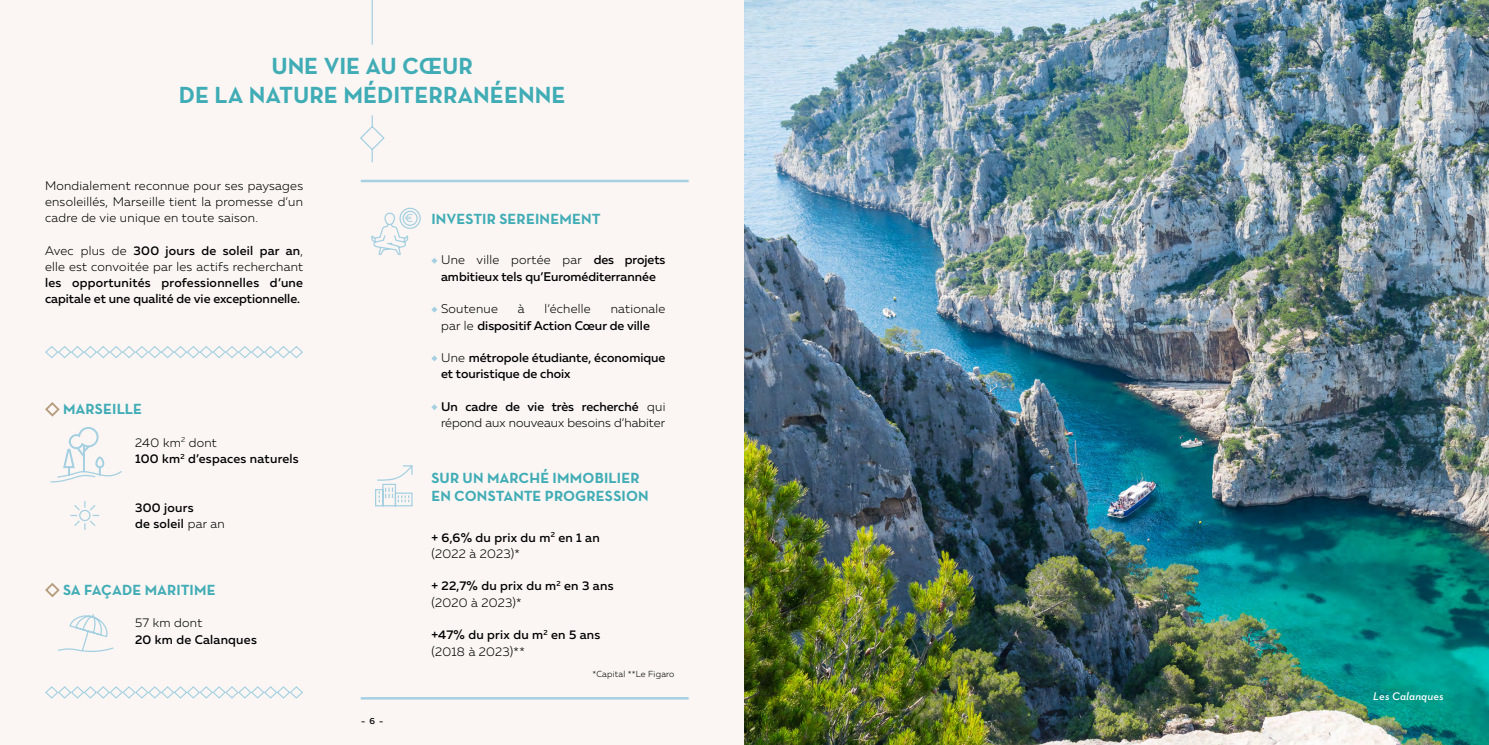
<style>
.page{position:relative;width:1489px;height:745px;background:#fff}
.page>*{position:absolute;margin:0;border:0;box-sizing:border-box;transform-origin:0 0}
.t1{font:700 23.75px/28.5px "Neutra Text";color:#40acb6;text-align:center}
.t2{font:700 15px/18px "Neutra Text";letter-spacing:.01em;color:#40acb6}
.t3{font:500 12.5px/16.2px "Muller";color:#000}
.t4{font:300 12.5px/16.2px "Muller";letter-spacing:.02em;color:#000;text-align:justify}
.t5{font:500 12.5px/16.2px "Muller";letter-spacing:.02em;color:#000}
.t6{font:300 12.5px/16.2px "Muller";color:#000}
.t7{font:11.88px "Muller";color:#a4d0e2}
.t8{font:italic 600 11.25px "Neutra Text";letter-spacing:.015em;color:#fff}
.t9{font:300 8.75px "Muller";letter-spacing:.02em;color:#000}
.t10{font:500 8.75px "Muller";color:#000}
.s1{font-weight:500}
.s2{font-weight:300}
</style>
<div class="page">
<div style="left:0;top:0;width:1488px;height:744px;background:#fbf6f3"></div>
<img style="left:744px;top:0;width:744px;height:744px">
<svg style="left:45px;top:402px;width:15px;height:15px"></svg>
<svg style="left:45px;top:582px;width:15px;height:16px"></svg>
<hr style="left:371px;top:0;width:2px;height:45px;background:#a4d0e2">
<svg style="left:360px;top:115px;width:25px;height:47px"></svg>
<svg style="left:431px;top:258px;width:6px;height:5px"></svg>
<svg style="left:431px;top:306px;width:6px;height:6px"></svg>
<svg style="left:431px;top:355px;width:6px;height:6px"></svg>
<svg style="left:431px;top:404px;width:6px;height:6px"></svg>
<svg style="left:58px;top:614px;width:56px;height:38px"></svg>
<svg style="left:70px;top:501px;width:30px;height:29px"></svg>
<svg style="left:45px;top:346px;width:258px;height:13px"></svg>
<svg style="left:45px;top:686px;width:258px;height:13px"></svg>
<svg style="left:375px;top:465px;width:38px;height:41px"></svg>
<svg style="left:50px;top:427px;width:72px;height:55px"></svg>
<hr style="left:361px;top:180px;width:327px;height:2px;background:#a4d0e2">
<hr style="left:361px;top:696px;width:327px;height:3px;background:#a4d0e2">
<svg style="left:371px;top:212px;width:38px;height:43px"></svg>
<div style="left:399px;top:207px;width:22px;height:22px;border:1px solid #a4d0e2;border-radius:50%"></div>
<div style="left:402px;top:210px;width:15px;height:16px;border:1px solid #a4d0e2;border-radius:50%"></div>
<h1 class="t1" style="left:179px;top:51px;width:388px">UNE VIE AU CŒUR<br>DE LA NATURE MÉDITERRANÉENNE</h1>
<p class="t4" style="left:45px;top:177px;width:259px">Mondialement reconnue pour ses paysages ensoleillés, Marseille tient la promesse d’un cadre de vie unique en toute saison.</p>
<p class="t4" style="left:45px;top:242px;width:259px">Avec plus de <span class="s1">300 jours de soleil par an</span>, elle est convoitée par les actifs recherchant</p>
<p class="t3" style="left:45px;top:274px;width:259px">les opportunités professionnelles d’une capitale et une qualité de vie exceptionnelle.</p>
<p class="t2" style="left:63px;top:399px;width:81px">MARSEILLE</p>
<p class="t5" style="left:135px;top:433px;width:165px"><span class="s2">240 km</span><sup>2</sup> <span class="s2">dont<br></span>100 km<sup>2</sup> d’espaces naturels</p>
<p class="t5" style="left:135px;top:498px;width:91px">300 jours<br>de soleil <span class="s2">par an</span></p>
<p class="t2" style="left:63px;top:580px;width:154px">SA FAÇADE MARITIME</p>
<p class="t4" style="left:135px;top:614px;width:69px">57 km dont</p>
<p class="t5" style="left:135px;top:630px;width:123px">20 km de Calanques</p>
<p class="t10" style="left:361px;top:714px;width:24px">- 6 -</p>
<p class="t7" style="left:404px;top:210px;width:10px">€</p>
<p class="t2" style="left:431px;top:209px;width:171px">INVESTIR SEREINEMENT</p>
<p class="t3" style="left:441px;top:252px;width:226px"><span class="s2">Une ville portée par</span> des projets ambitieux tels qu’Euroméditerrannée</p>
<p class="t4" style="left:441px;top:300px;width:58px">Soutenue</p>
<p class="t4" style="left:518px;top:300px;width:8px">à</p>
<p class="t4" style="left:544px;top:300px;width:48px">l’échelle</p>
<p class="t3" style="left:441px;top:300px;width:226px;text-indent:169px"><span class="s2">nationale par le</span> dispositif Action Cœur de ville</p>
<p class="t3" style="left:441px;top:349px;width:226px"><span class="s2">Une</span> métropole étudiante, économique et touristique de choix</p>
<p class="t6" style="left:441px;top:398px;width:226px"><span class="s1">Un cadre de vie très recherché</span> qui répond aux nouveaux besoins d’habiter</p>
<p class="t2" style="left:431px;top:468px;width:219px">SUR UN MARCHÉ IMMOBILIER<br>EN CONSTANTE PROGRESSION</p>
<p class="t5" style="left:431px;top:528px;width:170px">+ 6,6% du prix du m<sup>2</sup> en 1 an <span class="s2">(2022 à 2023)*</span></p>
<p class="t5" style="left:431px;top:577px;width:184px">+ 22,7% du prix du m<sup>2</sup> en 3 ans <span class="s2">(2020 à 2023)*</span></p>
<p class="t5" style="left:431px;top:626px;width:171px">+47% du prix du m<sup>2</sup> en 5 ans <span class="s2">(2018 à 2023)**</span></p>
<p class="t9" style="left:592px;top:668px;width:84px">*Capital **Le Figaro</p>
<p class="t8" style="left:1373px;top:688px;width:72px">Les Calanques</p>
</div>
